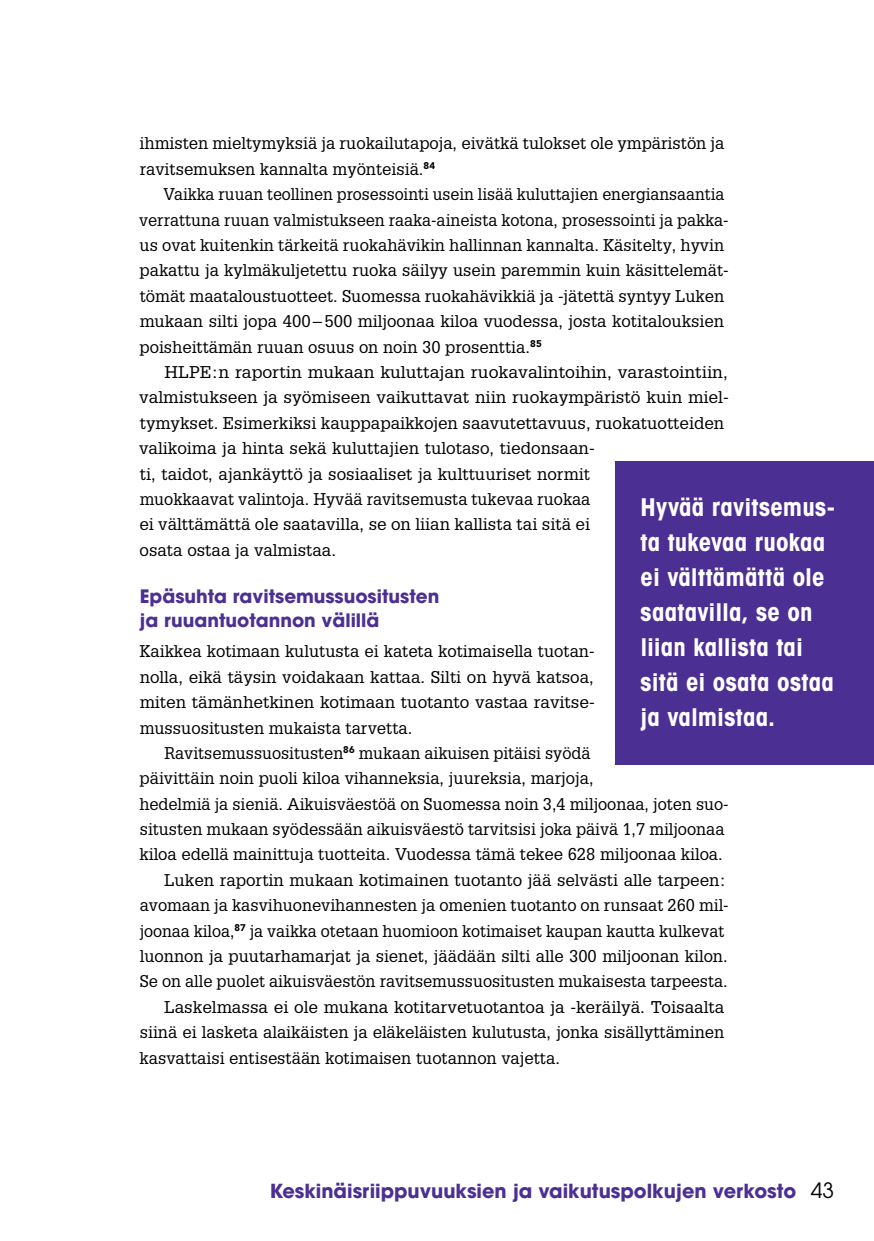
<style>
.page{position:relative;width:874px;height:1241px;background:#fff}
.page>*{position:absolute;margin:0;border:0;box-sizing:border-box;transform-origin:0 0}
.t1{font:700 condensed 24.5px/35px "Avant Garde";letter-spacing:.01em;color:#fff}
.t2{font:700 19.25px "Avant Garde";color:#4c2f92}
.t3{font:700 18.38px/24.5px "Avant Garde";color:#4c2f92}
.t4{font:16.62px/25.4px "Glypha LT Pro";color:#000}
.t5{font:16.62px/25.4px "Glypha LT Pro";color:#000;scale:.96 1}
.t6{font:16.62px/25.4px "Glypha LT Pro";color:#000;scale:1.06 1}
.s1{font-weight:400;font-size:21px;color:#000}
</style>
<div class="page">
<div style="left:615px;top:461px;width:258px;height:303px;background:#4c2f92"></div>
<p class="t4" style="left:139px;top:130px;width:586px">ihmisten mieltymyksiä ja ruokailutapoja, eivätkä tulokset ole ympäristön ja ravitsemuksen kannalta myönteisiä.<sup>84</sup></p>
<p class="t5" style="left:139px;top:181px;width:615px;text-indent:24px">Vaikka ruuan teollinen prosessointi usein lisää kuluttajien energiansaantia verrattuna ruuan valmistukseen raaka-aineista kotona, prosessointi ja pakka&shy;us ovat kuitenkin tärkeitä ruokahävikin hallinnan kannalta. Käsitelty, hyvin pakattu ja kylmäkuljetettu ruoka säilyy usein paremmin kuin käsittelemät&shy;tömät maataloustuotteet. Suomessa ruokahävikkiä ja -jätettä syntyy Luken mukaan silti jopa 400–500 miljoonaa kiloa vuodessa, josta kotitalouksien poisheittämän ruuan osuus on noin 30 prosenttia.<sup>85</sup></p>
<p class="t6" style="left:139px;top:359px;width:557px;text-indent:25px">HLPE:n raportin mukaan kuluttajan ruokavalintoihin, varastointiin, valmistukseen ja syömiseen vaikuttavat niin ruokaympäristö kuin miel&shy;tymykset. Esimerkiksi kauppapaikkojen saavutettavuus, ruokatuotteiden valikoima ja hinta sekä kuluttajien tulotaso, tiedonsaan-<br>ti, taidot, ajankäyttö ja sosiaaliset ja kulttuuriset normit<br>muokkaavat valintoja. Hyvää ravitsemusta tukevaa ruokaa<br>ei välttämättä ole saatavilla, se on liian kallista tai sitä ei<br>osata ostaa ja valmistaa.</p>
<p class="t3" style="left:139px;top:583px;width:301px">Epäsuhta ravitsemussuositusten ja ruuantuotannon välillä</p>
<p class="t4" style="left:139px;top:638px;width:456px;text-align:justify">Kaikkea kotimaan kulutusta ei kateta kotimaisella tuotan&shy;nolla, eikä täysin voidakaan kattaa. Silti on hyvä katsoa, miten tämänhetkinen kotimaan tuotanto vastaa ravitse&shy;mussuositusten mukaista tarvetta.</p>
<p class="t4" style="left:164px;top:739px;width:427px">Ravitsemussuositusten<sup>86</sup> mukaan aikuisen pitäisi syödä</p>
<p class="t4" style="left:139px;top:765px;width:455px">päivittäin noin puoli kiloa vihanneksia, juureksia, marjoja,</p>
<p class="t4" style="left:139px;top:790px;width:590px">hedelmiä ja sieniä. Aikuisväestöä on Suomessa noin 3,4 miljoonaa, joten suo-</p>
<p class="t4" style="left:140px;top:816px;width:586px">situsten mukaan syödessään aikuisväestö tarvitsisi joka päivä 1,7 miljoonaa</p>
<p class="t4" style="left:139px;top:841px;width:584px">kiloa edellä mainittuja tuotteita. Vuodessa tämä tekee 628 miljoonaa kiloa.</p>
<p class="t4" style="left:164px;top:866px;width:563px">Luken raportin mukaan kotimainen tuotanto jää selvästi alle tarpeen:</p>
<p class="t4" style="left:140px;top:892px;width:590px">avomaan ja kasvihuonevihannesten ja omenien tuotanto on runsaat 260 mil-</p>
<p class="t4" style="left:140px;top:917px;width:586px">joonaa kiloa,<sup>87</sup> ja vaikka otetaan huomioon kotimaiset kaupan kautta kulkevat</p>
<p class="t4" style="left:140px;top:942px;width:589px">luonnon ja puutarhamarjat ja sienet, jäädään silti alle 300 miljoonan kilon.</p>
<p class="t4" style="left:140px;top:968px;width:589px">Se on alle puolet aikuisväestön ravitsemussuositusten mukaisesta tarpeesta.</p>
<p class="t4" style="left:164px;top:993px;width:561px">Laskelmassa ei ole mukana kotitarvetuotantoa ja -keräilyä. Toisaalta</p>
<p class="t4" style="left:140px;top:1019px;width:585px">siinä ei lasketa alaikäisten ja eläkeläisten kulutusta, jonka sisällyttäminen</p>
<p class="t4" style="left:139px;top:1044px;width:422px">kasvattaisi entisestään kotimaisen tuotannon vajetta.</p>
<h1 class="t1" style="left:640px;top:489px;width:196px">Hyvää ravitsemus&shy;ta tukevaa ruokaa ei välttämättä ole saatavilla, se on liian kallista tai sitä ei osata ostaa ja valmistaa.</h1>
<p class="t2" style="left:269px;top:1178px;width:565px">Keskinäisriippuvuuksien ja vaikutuspolkujen verkosto <span class="s1">43</span></p>
</div>
